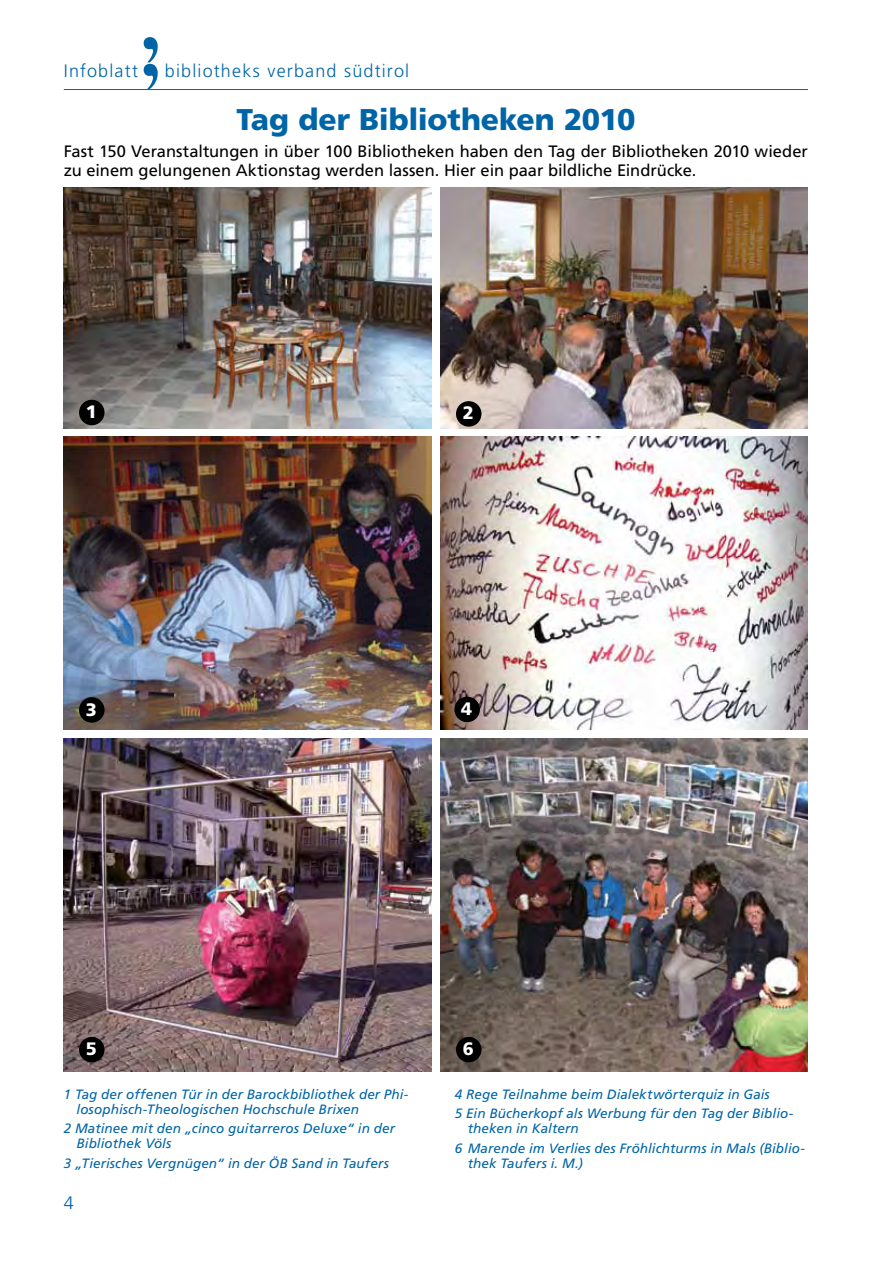
<style>
.page{position:relative;width:893px;height:1263px;background:#fff}
.page>*{position:absolute;margin:0;border:0;box-sizing:border-box;transform-origin:0 0}
.t1{font:900 30px "Frutiger";letter-spacing:-.01em;color:#0065a7}
.t2{font:300 18px "Frutiger";letter-spacing:.065em;color:#0065a7}
.t3{font:900 18px "Frutiger";color:#fff}
.t4{font:16.5px/19.8px "Frutiger";color:#000}
.t5{font:italic 13.5px/15px "Frutiger";letter-spacing:.01em;color:#0065a7}
</style>
<div class="page">
<hr style="left:64px;top:89px;width:744px;height:1px;background:#0065a7">
<img style="left:440px;top:187px;width:368px;height:242px">
<img style="left:64px;top:187px;width:368px;height:242px">
<img style="left:440px;top:436px;width:368px;height:293px">
<img style="left:64px;top:436px;width:368px;height:294px">
<img style="left:440px;top:738px;width:368px;height:333px">
<img style="left:64px;top:739px;width:368px;height:332px">
<svg style="left:143px;top:37px;width:15px;height:52px"></svg>
<div style="left:79px;top:400px;width:26px;height:25px;background:#000;border-radius:50%"></div>
<div style="left:456px;top:401px;width:25px;height:26px;background:#000;border-radius:50%"></div>
<div style="left:79px;top:697px;width:26px;height:26px;background:#000;border-radius:50%"></div>
<div style="left:79px;top:1037px;width:26px;height:25px;background:#000;border-radius:50%"></div>
<div style="left:454px;top:697px;width:26px;height:25px;background:#000;border-radius:50%"></div>
<div style="left:456px;top:1037px;width:25px;height:25px;background:#000;border-radius:50%"></div>
<h2 class="t2" style="left:64px;top:61px;width:76px">Infoblatt</h2>
<h2 class="t2" style="left:165px;top:61px;width:246px">bibliotheks verband südtirol</h2>
<h1 class="t1" style="left:236px;top:101px;width:401px">Tag der Bibliotheken 2010</h1>
<p class="t4" style="left:64px;top:141px;width:746px">Fast 150 Veranstaltungen in über 100 Bibliotheken haben den Tag der Bibliotheken 2010 wieder zu einem gelungenen Aktionstag werden lassen. Hier ein paar bildliche Eindrücke.</p>
<h2 class="t3" style="left:86px;top:401px;width:13px">1</h2>
<h2 class="t3" style="left:463px;top:402px;width:13px">2</h2>
<h2 class="t3" style="left:86px;top:698px;width:13px">3</h2>
<h2 class="t3" style="left:461px;top:698px;width:13px">4</h2>
<h2 class="t3" style="left:86px;top:1038px;width:13px">5</h2>
<p class="t5" style="left:77px;top:1087px;width:333px;text-indent:-13px">1 Tag der offenen Tür in der Barockbibliothek der Phi&shy;losophisch-Theologischen Hochschule Brixen</p>
<p class="t5" style="left:77px;top:1121px;width:320px;text-indent:-13px">2 Matinee mit den „cinco guitarreros Deluxe“ in der<br>Bibliothek Völs</p>
<p class="t5" style="left:64px;top:1155px;width:327px">3 „Tierisches Vergnügen“ in der ÖB Sand in Taufers</p>
<h2 class="t2" style="left:64px;top:1192px;width:12px">4</h2>
<h2 class="t3" style="left:463px;top:1038px;width:13px">6</h2>
<p class="t5" style="left:455px;top:1085px;width:340px;line-height:19.2px">4 Rege Teilnahme beim Dialektwörterquiz in Gais<br>5 Ein Bücherkopf als Werbung für den Tag der Biblio-</p>
<p class="t5" style="left:455px;top:1119px;width:351px;line-height:19.2px;text-indent:13px">theken in Kaltern<br>6 Marende im Verlies des Fröhlichturms in Mals (Biblio-</p>
<p class="t5" style="left:468px;top:1155px;width:117px">thek Taufers i. M.)</p>
</div>
